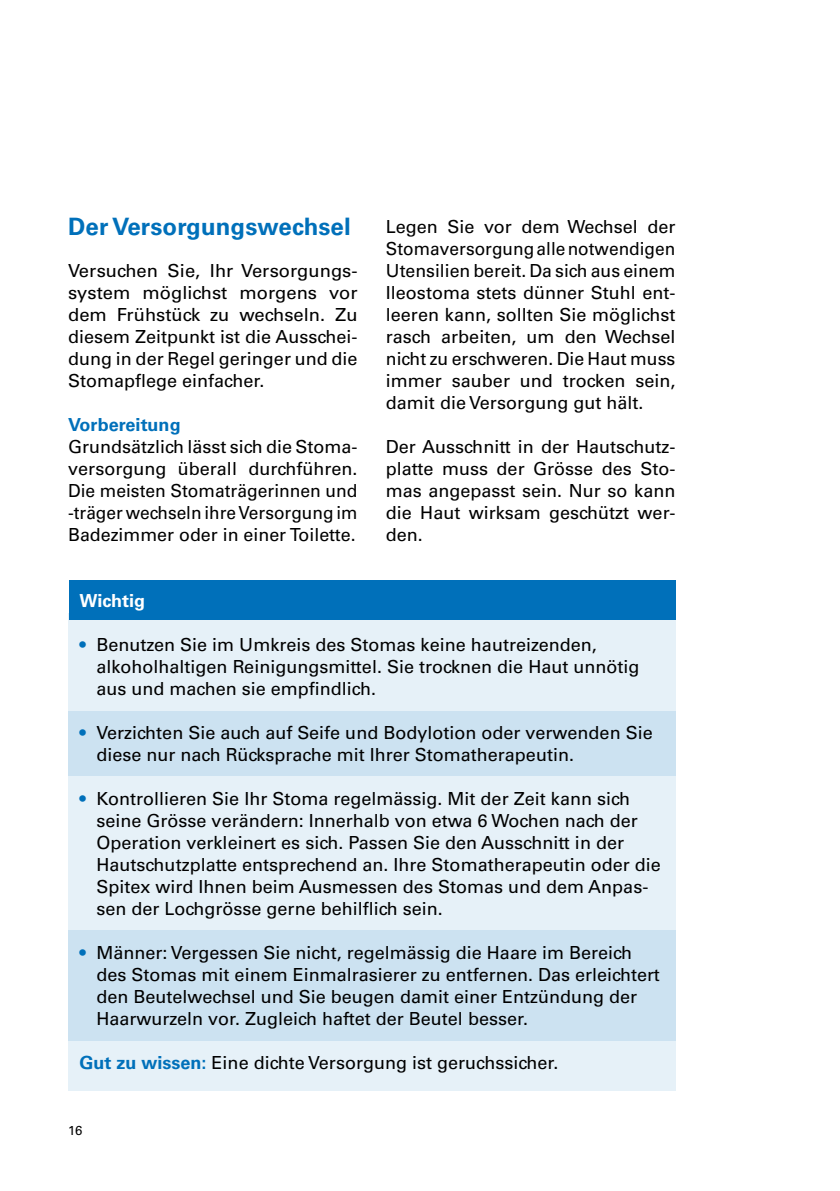
<style>
.page{position:relative;width:840px;height:1191px;background:#fff}
.page>*{position:absolute;margin:0;border:0;box-sizing:border-box;transform-origin:0 0}
.t1{font:700 24px "Univers LT Std";letter-spacing:.005em;color:#0070ba}
.t2{font:18px/22px "Univers LT Std";color:#000;text-align:justify}
.t3{font:700 18px "Univers LT Std";letter-spacing:.005em;color:#0070ba}
.t4{font:700 18px "Univers LT Std";color:#fff}
.t5{font:13px "Univers LT Std";color:#000}
.s1{color:#0070ba}
.s2{font-weight:700;color:#0070ba}
</style>
<div class="page">
<div style="left:68px;top:614px;width:607px;height:477px;background:#e6f1f8"></div>
<div style="left:68px;top:930px;width:607px;height:110px;background:#cce2f1"></div>
<div style="left:68px;top:711px;width:607px;height:64px;background:#cce2f1"></div>
<div style="left:69px;top:580px;width:606px;height:39px;background:#0070ba"></div>
<h1 class="t1" style="left:68px;top:213px;width:284px">Der Versorgungswechsel</h1>
<p class="t2" style="left:68px;top:259px;width:291px">Versuchen Sie, Ihr Versorgungs&shy;system möglichst morgens vor dem Frühstück zu wechseln. Zu diesem Zeitpunkt ist die Ausschei&shy;dung in der Regel geringer und die Stomapflege einfacher.</p>
<p class="t3" style="left:68px;top:414px;width:114px">Vorbereitung</p>
<p class="t2" style="left:68px;top:435px;width:291px">Grundsätzlich lässt sich die Stoma&shy;versorgung überall durchführen.<br>Die meisten Stomaträgerinnen und -träger wechseln ihre Versorgung im Badezimmer oder in einer Toilette.</p>
<p class="t2" style="left:386px;top:215px;width:291px">Legen Sie vor dem Wechsel der Stomaversorgung alle notwendigen Utensilien bereit. Da sich aus einem Ileostoma stets dünner Stuhl ent&shy;leeren kann, sollten Sie möglichst rasch arbeiten, um den Wechsel nicht zu erschweren. Die Haut muss immer sauber und trocken sein, damit die Versorgung gut hält.</p>
<p class="t2" style="left:386px;top:435px;width:291px">Der Ausschnitt in der Hautschutz&shy;platte muss der Grösse des Sto&shy;mas angepasst sein. Nur so kann die Haut wirksam geschützt wer&shy;den.</p>
<p class="t4" style="left:79px;top:590px;width:67px">Wichtig</p>
<p class="t2" style="left:96px;top:633px;width:544px;text-align:left;text-indent:-17px"><span class="s1">•</span> Benutzen Sie im Umkreis des Stomas keine hautreizenden, alkoholhaltigen Reinigungsmittel. Sie trocknen die Haut unnötig aus und machen sie empfindlich.</p>
<p class="t2" style="left:96px;top:721px;width:557px;text-indent:-17px"><span class="s1">•</span> Verzichten Sie auch auf Seife und Bodylotion oder verwenden Sie diese nur nach Rücksprache mit Ihrer Stomatherapeutin.</p>
<p class="t2" style="left:96px;top:788px;width:565px;text-align:left;text-indent:-17px"><span class="s1">•</span> Kontrollieren Sie Ihr Stoma regelmässig. Mit der Zeit kann sich seine Grösse verändern: Innerhalb von etwa 6 Wochen nach der Operation verkleinert es sich. Passen Sie den Ausschnitt in der Hautschutzplatte entsprechend an. Ihre Stomatherapeutin oder die Spitex wird Ihnen beim Ausmessen des Stomas und dem Anpas&shy;sen der Lochgrösse gerne behilflich sein.</p>
<p class="t2" style="left:96px;top:941px;width:564px;text-align:left;text-indent:-17px"><span class="s1">•</span> Männer: Vergessen Sie nicht, regelmässig die Haare im Bereich des Stomas mit einem Einmalrasierer zu entfernen. Das erleichtert den Beutelwechsel und Sie beugen damit einer Entzündung der Haarwurzeln vor. Zugleich haftet der Beutel besser.</p>
<p class="t2" style="left:79px;top:1051px;width:480px"><span class="s2">Gut zu wissen:</span> Eine dichte Versorgung ist geruchssicher.</p>
<p class="t5" style="left:68px;top:1123px;width:16px">16</p>
</div>
